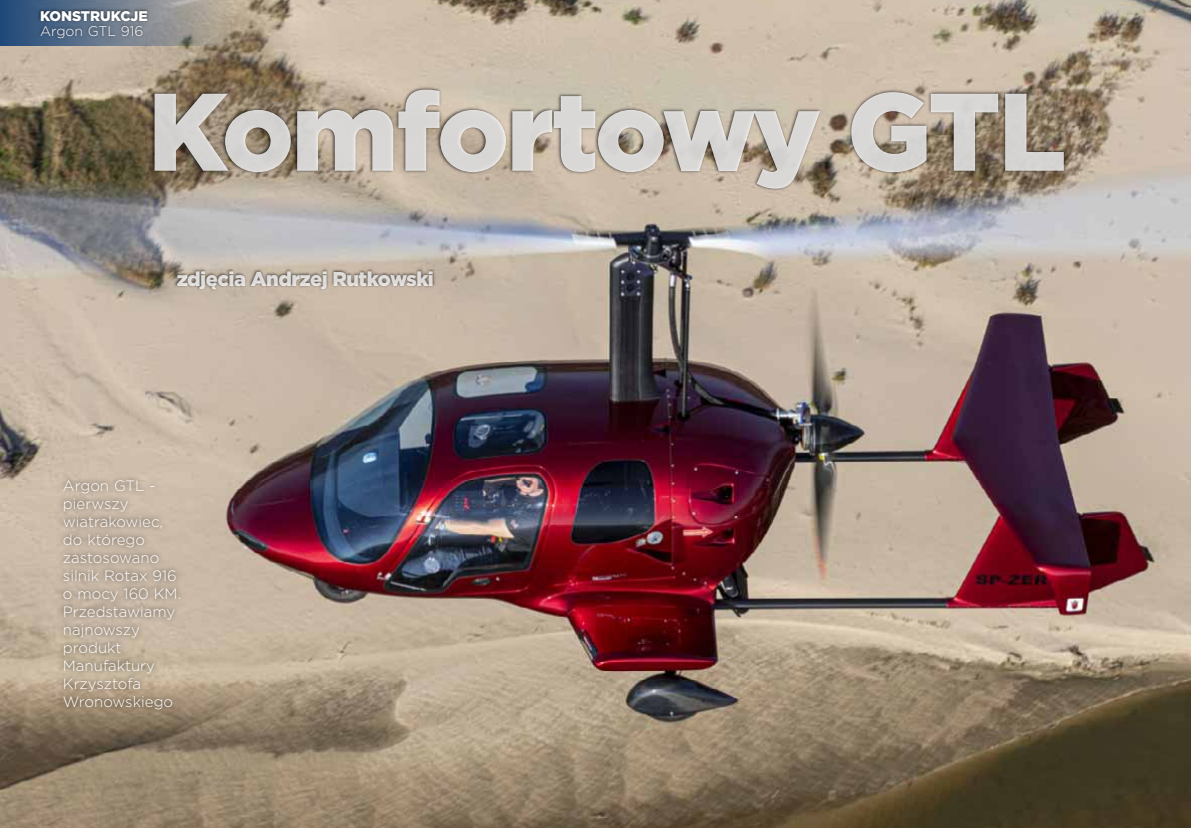
<style>
.page{position:relative;width:1191px;height:828px;background:#fff}
.page>*{position:absolute;margin:0;border:0;box-sizing:border-box;transform-origin:0 0}
.t1{font:900 110px "Gotham";letter-spacing:-.03em;color:rgb(255 255 255/.8)}
.t2{font:900 20px "Gotham";letter-spacing:-.02em;color:rgb(255 255 255/.8)}
.t3{font:300 15px/18px "Gotham";color:#fff}
.t4{font:900 14px "Gotham";color:#fff}
.t5{font:300 14px "Gotham";color:#fff}
</style>
<div class="page">
<img style="left:0;top:0;width:1191px;height:828px">
<img style="left:130px;top:64px;width:1061px;height:175px">
<img style="left:49px;top:469px;width:155px;height:262px">
<svg style="left:0;top:0;width:232px;height:45px;background:#687786"></svg>
<img style="left:32px;top:2px;width:174px;height:48px">
<img style="left:169px;top:262px;width:307px;height:104px">
<p class="t4" style="left:40px;top:8px;width:109px">KONSTRUKCJE</p>
<p class="t5" style="left:40px;top:25px;width:105px">Argon GTL 916</p>
<h1 class="t1" style="left:148px;top:68px;width:920px">Komfortowy GTL</h1>
<h2 class="t2" style="left:177px;top:267px;width:259px">zdjęcia Andrzej Rutkowski</h2>
<p class="t3" style="left:63px;top:477px;width:102px">Argon GTL - pierwszy wiatrakowiec,</p>
<p class="t3" style="left:63px;top:531px;width:120px">do którego zastosowano silnik Rotax 916 o mocy 160 KM.</p>
<p class="t3" style="left:63px;top:603px;width:114px">Przedstawiamy najnowszy produkt<br>Manufaktury<br>Krzysztofa<br>Wronowskiego</p>
</div>
